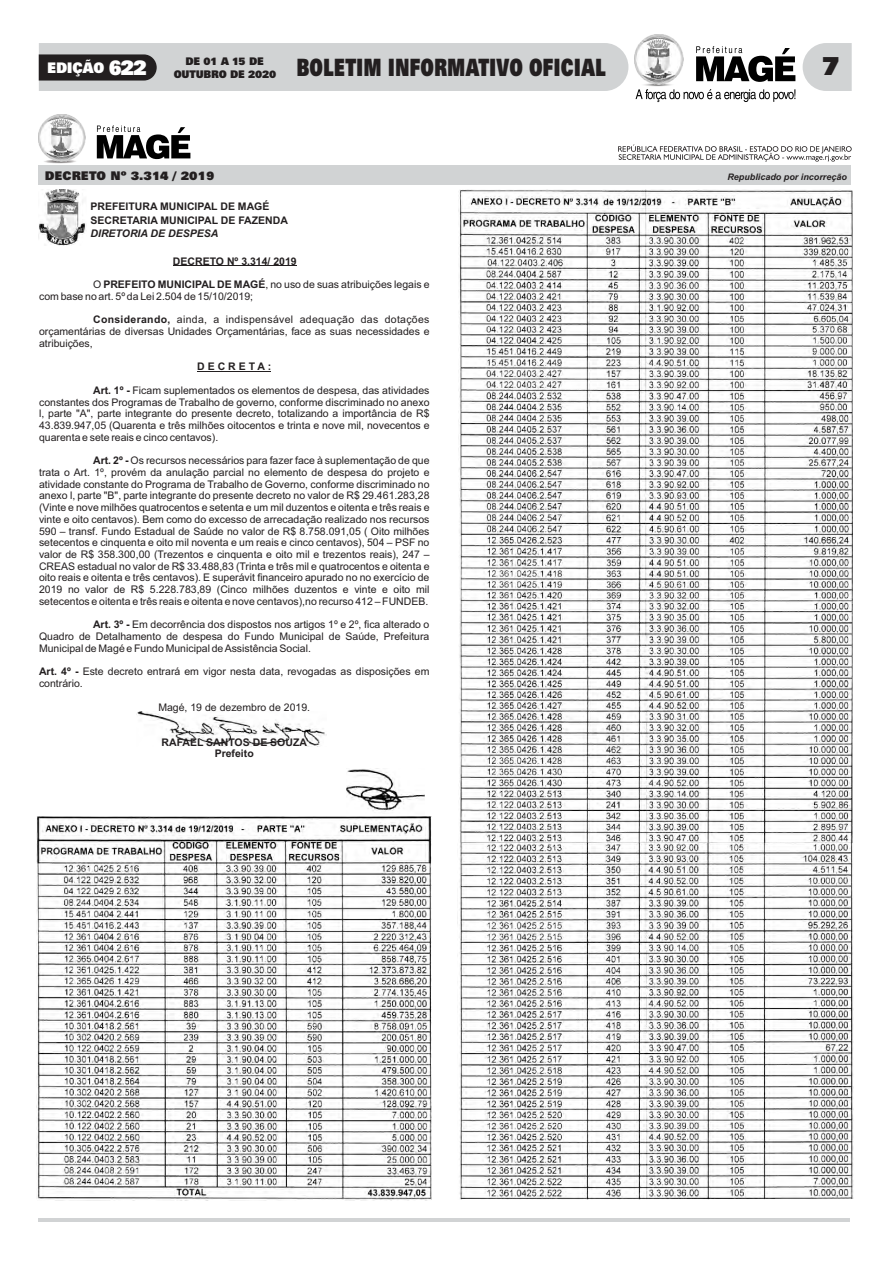
<style>
.page{position:relative;width:893px;height:1263px;background:#fff}
.page>*{position:absolute;margin:0;border:0;box-sizing:border-box;transform-origin:0 0}
.t1{font:900 25.65px "Zurich BT";color:#231f20}
.t2{font:900 24px "Zurich BT";color:#231f20;scale:.71 1}
.t3{font:900 14.7px "Zurich BT";letter-spacing:-.025em;color:#fff;scale:.94 1}
.t4{font:900 12px "Zurich BT";color:#231f20}
.t5{font:10.5px/11.7px "Arial";color:#231f20;text-align:justify}
.t6{font:700 10.5px/13.5px "Arial";color:#231f20}
.t7{font:900 10.5px "Zurich BT";letter-spacing:-.02em;color:#231f20;scale:.96 1}
.t8{font:italic 700 10.5px "Arial";color:#231f20}
.t9{font:italic 700 9px "Arial";color:#231f20}
.s1{font-size:20.7px}
.s2{font-weight:700}
</style>
<div class="page">
<hr style="left:38px;top:1218px;width:812px;height:4px;background:#d1d3d4">
<svg style="left:803px;top:43px;width:49px;height:48px;background:#d5d7d8"></svg>
<svg style="left:635px;top:46px;width:160px;height:56px"></svg>
<img style="left:634px;top:35px;width:50px;height:50px">
<img style="left:458px;top:189px;width:395px;height:654px">
<img style="left:457px;top:843px;width:397px;height:356px">
<svg style="left:618px;top:144px;width:234px;height:18px"></svg>
<img style="left:46px;top:162px;width:28px;height:2px">
<svg style="left:97px;top:125px;width:93px;height:34px"></svg>
<img style="left:38px;top:115px;width:47px;height:47px">
<div style="left:39px;top:166px;width:812px;height:19px;background:#d1d3d4"></div>
<svg style="left:39px;top:43px;width:589px;height:48px;background:#bfc0c1"></svg>
<img style="left:346px;top:769px;width:79px;height:42px">
<img style="left:38px;top:190px;width:48px;height:56px">
<img style="left:136px;top:712px;width:190px;height:35px">
<hr style="left:173px;top:266px;width:124px;height:1px;background:#231f20">
<hr style="left:197px;top:371px;width:74px;height:1px;background:#231f20">
<img style="left:36px;top:817px;width:396px;height:384px">
<p class="t7" style="left:186px;top:57px;width:83px">DE 01 A 15 DE</p>
<h3 class="t3" style="left:47px;top:62px;width:107px">EDIÇÃO <span class="s1">622</span></h3>
<p class="t7" style="left:174px;top:70px;width:108px">OUTUBRO DE 2020</p>
<h2 class="t2" style="left:296px;top:58px;width:437px">BOLETIM INFORMATIVO OFICIAL</h2>
<h1 class="t1" style="left:822px;top:55px;width:20px">7</h1>
<p class="t4" style="left:45px;top:171px;width:171px">DECRETO Nº 3.314 / 2019</p>
<p class="t9" style="left:727px;top:173px;width:121px">Republicado por incorreção</p>
<p class="t6" style="left:91px;top:201px;width:199px">PREFEITURA MUNICIPAL DE MAGÉ<br>SECRETARIA MUNICIPAL DE FAZENDA</p>
<p class="t8" style="left:91px;top:230px;width:129px">DIRETORIA DE DESPESA</p>
<p class="t6" style="left:173px;top:255px;width:125px">DECRETO Nº 3.314/ 2019</p>
<p class="t5" style="left:39px;top:280px;width:392px;text-indent:54px">O <span class="s2">PREFEITO MUNICIPAL DE MAGÉ</span>, no uso de suas atribuições legais e com base no art. 5º da Lei 2.504 de 15/10/2019;</p>
<p class="t5" style="left:39px;top:315px;width:392px;text-indent:54px"><span class="s2">Considerando,</span> ainda, a indispensável adequação das dotações orçamentárias de diversas Unidades Orçamentárias, face as suas necessidades e atribuições,</p>
<p class="t6" style="left:197px;top:361px;width:75px">D E C R E T A :</p>
<p class="t5" style="left:39px;top:385px;width:392px;text-indent:54px"><span class="s2">Art. 1º -</span> Ficam suplementados os elementos de despesa, das atividades constantes dos Programas de Trabalho de governo, conforme discriminado no anexo l, parte "A", parte integrante do presente decreto, totalizando a importância de R$ 43.839.947,05 (Quarenta e três milhões oitocentos e trinta e nove mil, novecentos e quarenta e sete reais e cinco centavos).</p>
<p class="t5" style="left:39px;top:456px;width:392px;text-indent:54px"><span class="s2">Art. 2º -</span> Os recursos necessários para fazer face à suplementação de que trata o Art. 1º, provém da anulação parcial no elemento de despesa do projeto e atividade constante do Programa de Trabalho de Governo, conforme discriminado no anexo l, parte "B", parte integrante do presente decreto no valor de R$ 29.461.283,28 (Vinte e nove milhões quatrocentos e setenta e um mil duzentos e oitenta e três reais e vinte e oito centavos). Bem como do excesso de arrecadação realizado nos recursos 590 – transf. Fundo Estadual de Saúde no valor de R$ 8.758.091,05 ( Oito milhões setecentos e cinquenta e oito mil noventa e um reais e cinco centavos), 504 – PSF no valor de R$ 358.300,00 (Trezentos e cinquenta e oito mil e trezentos reais), 247 – CREAS estadual no valor de R$ 33.488,83 (Trinta e três mil e quatrocentos e oitenta e oito reais e oitenta e três centavos). E superávit financeiro apurado no no exercício de 2019 no valor de R$ 5.228.783,89 (Cinco milhões duzentos e vinte e oito mil setecentos e oitenta e três reais e oitenta e nove centavos),no recurso 412 – FUNDEB.</p>
<p class="t5" style="left:39px;top:620px;width:392px;text-indent:54px"><span class="s2">Art. 3º -</span> Em decorrência dos dispostos nos artigos 1º e 2º, fica alterado o Quadro de Detalhamento de despesa do Fundo Municipal de Saúde, Prefeitura Municipal de Magé e Fundo Municipal de Assistência Social.</p>
<p class="t5" style="left:39px;top:667px;width:392px"><span class="s2">Art. 4º -</span> Este decreto entrará em vigor nesta data, revogadas as disposições em contrário.</p>
<p class="t5" style="left:158px;top:702px;width:153px">Magé, 19 de dezembro de 2019.</p>
<p class="t6" style="left:215px;top:748px;width:41px">Prefeito</p>
<p class="t6" style="left:162px;top:736px;width:147px">RAFAEL SANTOS DE SOUZA</p>
</div>
